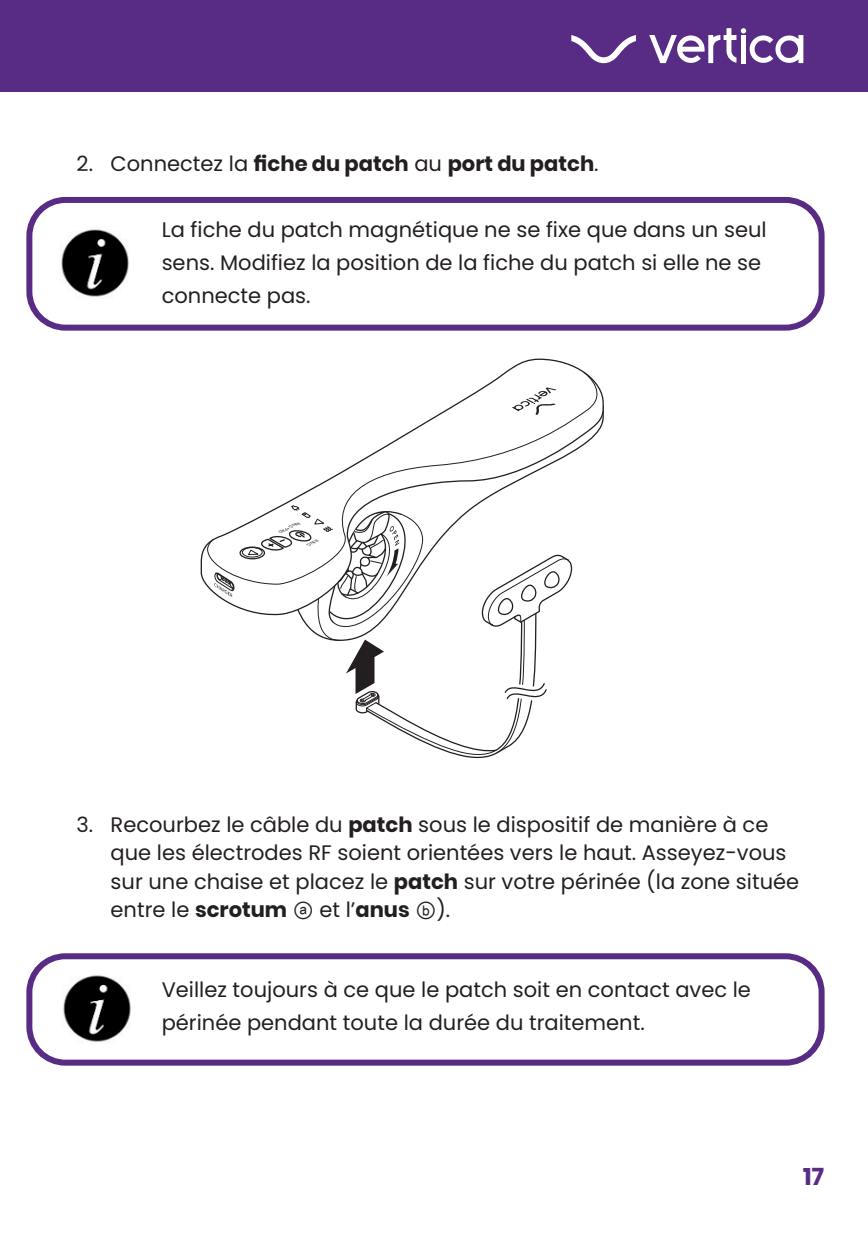
<style>
.page{position:relative;width:868px;height:1234px;background:#fff}
.page>*{position:absolute;margin:0;border:0;box-sizing:border-box;transform-origin:0 0}
.t1{font:700 24px "Poppins";color:#582c84}
.t2{font:21px/33px "Poppins";color:#231f20}
.t3{font:700 21px "Poppins";color:#231f20}
.t4{font:italic 4.2px "Open Sans";color:#231f20;scale:1.15 1}
.s1{font-weight:400}
.s2{font-weight:700}
.s3{font-family:"Arial Unicode MS"}
</style>
<div class="page">
<div style="left:0;top:0;width:867px;height:91px;background:#582c84"></div>
<svg style="left:649px;top:28px;width:154px;height:36px"></svg>
<svg style="left:571px;top:35px;width:65px;height:28px"></svg>
<svg style="left:200px;top:358px;width:404px;height:253px"></svg>
<svg style="left:207px;top:371px;width:395px;height:213px"></svg>
<div style="left:239px;top:546px;width:26px;height:13px;border:1px solid #231f20;border-radius:50%"></div>
<div style="left:242px;top:547px;width:20px;height:10px;border:1px solid #231f20;border-radius:50%"></div>
<svg style="left:247px;top:505px;width:325px;height:254px"></svg>
<svg style="left:213px;top:572px;width:23px;height:25px"></svg>
<svg style="left:512px;top:387px;width:44px;height:28px"></svg>
<div style="left:26px;top:197px;width:798px;height:133px;border:6px solid #582c84;border-radius:36px"></div>
<img style="left:61px;top:229px;width:68px;height:68px">
<div style="left:26px;top:953px;width:798px;height:112px;border:6px solid #582c84;border-radius:36px"></div>
<img style="left:63px;top:975px;width:68px;height:67px">
<p class="t3" style="left:77px;top:151px;width:523px"><span class="s1">2. Connectez la</span> fiche du patch <span class="s1">au</span> port du patch<span class="s1">.</span></p>
<p class="t2" style="left:162px;top:213px;width:606px">La fiche du patch magnétique ne se fixe que dans un seul sens. Modifiez la position de la fiche du patch si elle ne se connecte pas.</p>
<p class="t4" style="left:300px;top:525px;width:22px;rotate:153deg">RING+PAD</p>
<p class="t4" style="left:318px;top:543px;width:11px;rotate:153deg">RING</p>
<p class="t2" style="left:111px;top:809px;width:690px;line-height:28.5px;text-indent:-34px">3. Recourbez le câble du <span class="s2">patch</span> sous le dispositif de manière à ce que les électrodes RF soient orientées vers le haut. Asseyez-vous sur une chaise et placez le <span class="s2">patch</span> sur votre périnée (la zone située entre le <span class="s2">scrotum</span> <span class="s3">ⓐ</span> et l’<span class="s2">anus</span> <span class="s3">ⓑ</span>).</p>
<p class="t2" style="left:162px;top:972px;width:590px">Veillez toujours à ce que le patch soit en contact avec le périnée pendant toute la durée du traitement.</p>
<p class="t1" style="left:803px;top:1162px;width:22px">17</p>
</div>
